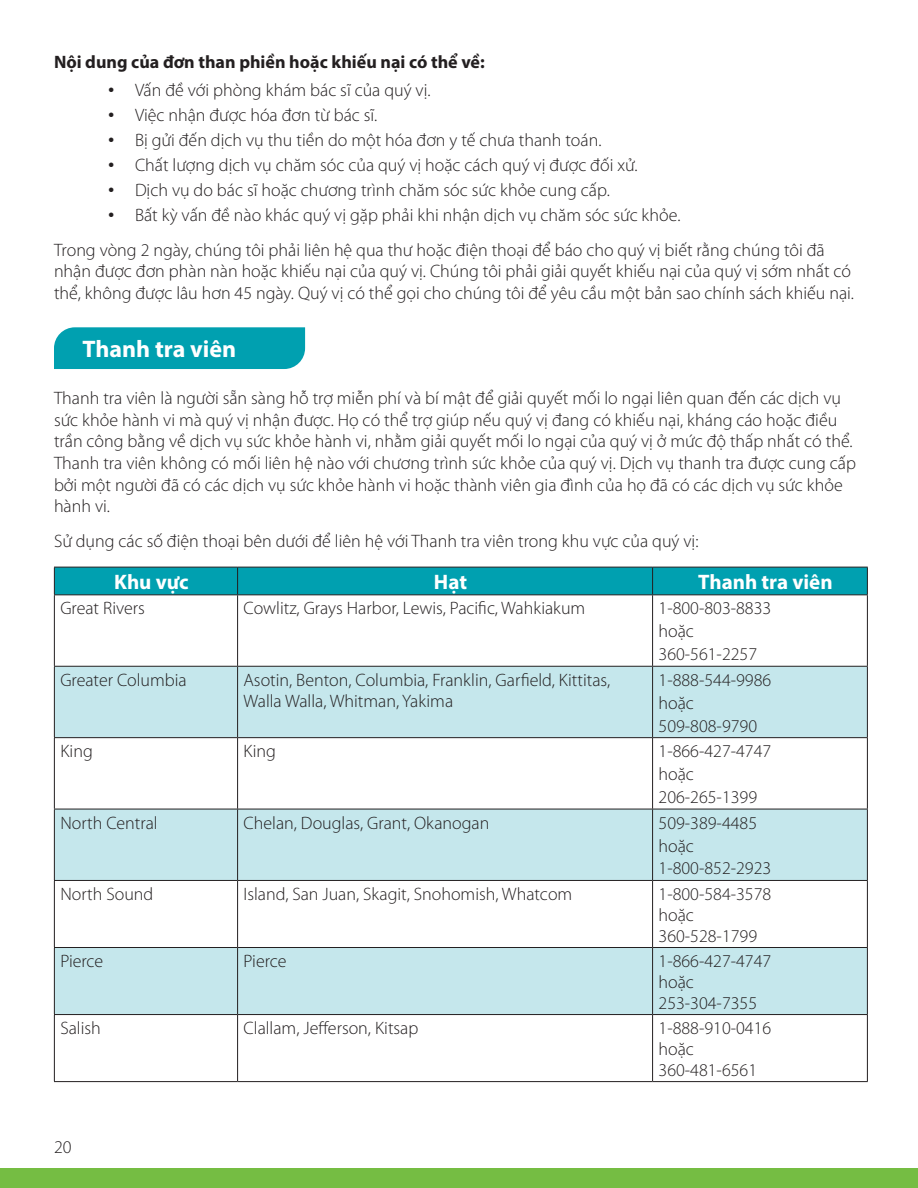
<style>
.page{position:relative;width:918px;height:1188px;background:#fff}
.page>*{position:absolute;margin:0;border:0;box-sizing:border-box;transform-origin:0 0}
.t1{font:700 24px "Myriad Pro";color:#fff}
.t2{font:700 21px "Myriad Pro";color:#fff}
.t3{font:300 18px/21.6px "Myriad Pro";color:#231f20}
.t4{font:700 18px "Myriad Pro";color:#231f20}
.s1{font-family:"Arial";font-weight:400}
</style>
<div class="page">
<div style="left:0;top:1168px;width:918px;height:20px;background:#75bd43"></div>
<div style="left:54px;top:327px;width:251px;height:42px;background:#00a0b0"></div>
<svg style="left:55px;top:667px;width:812px;height:347px;fill:#c5e7ec"></svg>
<hr style="left:54px;top:595px;width:1px;height:71px;background:#231f20">
<hr style="left:237px;top:595px;width:1px;height:71px;background:#231f20">
<hr style="left:652px;top:595px;width:1px;height:71px;background:#231f20">
<hr style="left:867px;top:595px;width:1px;height:71px;background:#231f20">
<hr style="left:54px;top:666px;width:184px;height:1px;background:#231f20">
<hr style="left:54px;top:667px;width:1px;height:70px;background:#231f20">
<hr style="left:238px;top:666px;width:415px;height:1px;background:#231f20">
<hr style="left:237px;top:667px;width:1px;height:70px;background:#231f20">
<hr style="left:653px;top:666px;width:215px;height:1px;background:#231f20">
<hr style="left:652px;top:667px;width:1px;height:70px;background:#231f20">
<hr style="left:867px;top:667px;width:1px;height:70px;background:#231f20">
<hr style="left:54px;top:737px;width:184px;height:1px;background:#231f20">
<hr style="left:54px;top:738px;width:1px;height:71px;background:#231f20">
<hr style="left:238px;top:737px;width:415px;height:1px;background:#231f20">
<hr style="left:237px;top:738px;width:1px;height:71px;background:#231f20">
<hr style="left:653px;top:737px;width:215px;height:1px;background:#231f20">
<hr style="left:652px;top:738px;width:1px;height:71px;background:#231f20">
<hr style="left:867px;top:738px;width:1px;height:71px;background:#231f20">
<hr style="left:54px;top:809px;width:184px;height:1px;background:#231f20">
<hr style="left:54px;top:809px;width:1px;height:71px;background:#231f20">
<hr style="left:238px;top:809px;width:415px;height:1px;background:#231f20">
<hr style="left:237px;top:809px;width:1px;height:71px;background:#231f20">
<hr style="left:653px;top:809px;width:215px;height:1px;background:#231f20">
<hr style="left:652px;top:809px;width:1px;height:71px;background:#231f20">
<hr style="left:867px;top:809px;width:1px;height:71px;background:#231f20">
<hr style="left:54px;top:880px;width:184px;height:1px;background:#231f20">
<hr style="left:54px;top:881px;width:1px;height:66px;background:#231f20">
<hr style="left:238px;top:880px;width:415px;height:1px;background:#231f20">
<hr style="left:237px;top:881px;width:1px;height:66px;background:#231f20">
<hr style="left:653px;top:880px;width:215px;height:1px;background:#231f20">
<hr style="left:652px;top:881px;width:1px;height:66px;background:#231f20">
<hr style="left:867px;top:881px;width:1px;height:66px;background:#231f20">
<hr style="left:54px;top:947px;width:184px;height:1px;background:#231f20">
<hr style="left:54px;top:948px;width:1px;height:66px;background:#231f20">
<hr style="left:238px;top:947px;width:415px;height:1px;background:#231f20">
<hr style="left:237px;top:948px;width:1px;height:66px;background:#231f20">
<hr style="left:653px;top:947px;width:215px;height:1px;background:#231f20">
<hr style="left:652px;top:948px;width:1px;height:66px;background:#231f20">
<hr style="left:867px;top:948px;width:1px;height:66px;background:#231f20">
<hr style="left:54px;top:1014px;width:184px;height:1px;background:#231f20">
<hr style="left:54px;top:1015px;width:1px;height:66px;background:#231f20">
<hr style="left:238px;top:1014px;width:415px;height:1px;background:#231f20">
<hr style="left:237px;top:1015px;width:1px;height:66px;background:#231f20">
<hr style="left:653px;top:1014px;width:215px;height:1px;background:#231f20">
<hr style="left:652px;top:1015px;width:1px;height:66px;background:#231f20">
<hr style="left:867px;top:1015px;width:1px;height:66px;background:#231f20">
<hr style="left:54px;top:1081px;width:184px;height:1px;background:#231f20">
<hr style="left:238px;top:1081px;width:415px;height:1px;background:#231f20">
<hr style="left:653px;top:1081px;width:215px;height:1px;background:#231f20">
<div style="left:54px;top:567px;width:814px;height:27px;background:#00a0b0"></div>
<hr style="left:54px;top:594px;width:184px;height:1px;background:#231f20">
<hr style="left:238px;top:594px;width:415px;height:1px;background:#231f20">
<hr style="left:653px;top:594px;width:215px;height:1px;background:#231f20">
<h3 class="t4" style="left:54px;top:50px;width:432px">Nội dung của đơn than phiền hoặc khiếu nại có thể về:</h3>
<p class="t3" style="left:108px;top:79px;width:324px"><span class="s1">•</span> Vấn đề với phòng khám bác sĩ của quý vị.</p>
<p class="t3" style="left:108px;top:104px;width:271px"><span class="s1">•</span> Việc nhận được hóa đơn từ bác sĩ.</p>
<p class="t3" style="left:108px;top:129px;width:495px"><span class="s1">•</span> Bị gửi đến dịch vụ thu tiền do một hóa đơn y tế chưa thanh toán.</p>
<p class="t3" style="left:108px;top:154px;width:531px"><span class="s1">•</span> Chất lượng dịch vụ chăm sóc của quý vị hoặc cách quý vị được đối xử.</p>
<p class="t3" style="left:108px;top:179px;width:503px"><span class="s1">•</span> Dịch vụ do bác sĩ hoặc chương trình chăm sóc sức khỏe cung cấp.</p>
<p class="t3" style="left:108px;top:204px;width:574px"><span class="s1">•</span> Bất kỳ vấn đề nào khác quý vị gặp phải khi nhận dịch vụ chăm sóc sức khỏe.</p>
<p class="t3" style="left:54px;top:239px;width:802px">Trong vòng 2 ngày, chúng tôi phải liên hệ qua thư hoặc điện thoại để báo cho quý vị biết rằng chúng tôi đã nhận được đơn phàn nàn hoặc khiếu nại của quý vị. Chúng tôi phải giải quyết khiếu nại của quý vị sớm nhất có thể, không được lâu hơn 45 ngày. Quý vị có thể gọi cho chúng tôi để yêu cầu một bản sao chính sách khiếu nại.</p>
<h2 class="t1" style="left:82px;top:333px;width:155px">Thanh tra viên</h2>
<p class="t3" style="left:54px;top:387px;width:804px">Thanh tra viên là người sẵn sàng hỗ trợ miễn phí và bí mật để giải quyết mối lo ngại liên quan đến các dịch vụ sức khỏe hành vi mà quý vị nhận được. Họ có thể trợ giúp nếu quý vị đang có khiếu nại, kháng cáo hoặc điều trần công bằng về dịch vụ sức khỏe hành vi, nhằm giải quyết mối lo ngại của quý vị ở mức độ thấp nhất có thể.<br>Thanh tra viên không có mối liên hệ nào với chương trình sức khỏe của quý vị. Dịch vụ thanh tra được cung cấp bởi một người đã có các dịch vụ sức khỏe hành vi hoặc thành viên gia đình của họ đã có các dịch vụ sức khỏe hành vi.</p>
<p class="t3" style="left:54px;top:530px;width:646px">Sử dụng các số điện thoại bên dưới để liên hệ với Thanh tra viên trong khu vực của quý vị:</p>
<p class="t2" style="left:114px;top:568px;width:76px">Khu vực</p>
<p class="t2" style="left:434px;top:568px;width:35px">Hạt</p>
<p class="t2" style="left:698px;top:568px;width:136px">Thanh tra viên</p>
<p class="t3" style="left:60px;top:597px;width:86px">Great Rivers</p>
<p class="t3" style="left:244px;top:597px;width:343px">Cowlitz, Grays Harbor, Lewis, Pacific, Wahkiakum</p>
<p class="t3" style="left:659px;top:597px;width:114px;line-height:23px">1-800-803-8833 hoặc<br>360-561-2257</p>
<p class="t3" style="left:60px;top:669px;width:128px">Greater Columbia</p>
<p class="t3" style="left:244px;top:669px;width:368px">Asotin, Benton, Columbia, Franklin, Garfield, Kittitas,<br>Walla Walla, Whitman, Yakima</p>
<p class="t3" style="left:659px;top:668px;width:114px;line-height:23px">1-888-544-9986 hoặc<br>509-808-9790</p>
<p class="t3" style="left:60px;top:740px;width:34px">King</p>
<p class="t3" style="left:244px;top:740px;width:34px">King</p>
<p class="t3" style="left:659px;top:740px;width:114px;line-height:23px">1-866-427-4747 hoặc<br>206-265-1399</p>
<p class="t3" style="left:60px;top:812px;width:99px">North Central</p>
<p class="t3" style="left:244px;top:812px;width:247px">Chelan, Douglas, Grant, Okanogan</p>
<p class="t3" style="left:659px;top:811px;width:114px;line-height:23px">509-389-4485 hoặc<br>1-800-852-2923</p>
<p class="t3" style="left:60px;top:883px;width:95px">North Sound</p>
<p class="t3" style="left:244px;top:883px;width:330px">Island, San Juan, Skagit, Snohomish, Whatcom</p>
<p class="t3" style="left:659px;top:883px;width:114px;line-height:20.7px">1-800-584-3578 hoặc<br>360-528-1799</p>
<p class="t3" style="left:60px;top:950px;width:45px">Pierce</p>
<p class="t3" style="left:244px;top:950px;width:45px">Pierce</p>
<p class="t3" style="left:659px;top:951px;width:114px;line-height:20.7px">1-866-427-4747 hoặc<br>253-304-7355</p>
<p class="t3" style="left:60px;top:1017px;width:42px">Salish</p>
<p class="t3" style="left:244px;top:1017px;width:176px">Clallam, Jefferson, Kitsap</p>
<p class="t3" style="left:659px;top:1018px;width:114px;line-height:20.7px">1-888-910-0416 hoặc<br>360-481-6561</p>
<p class="t3" style="left:54px;top:1136px;width:19px">20</p>
</div>
